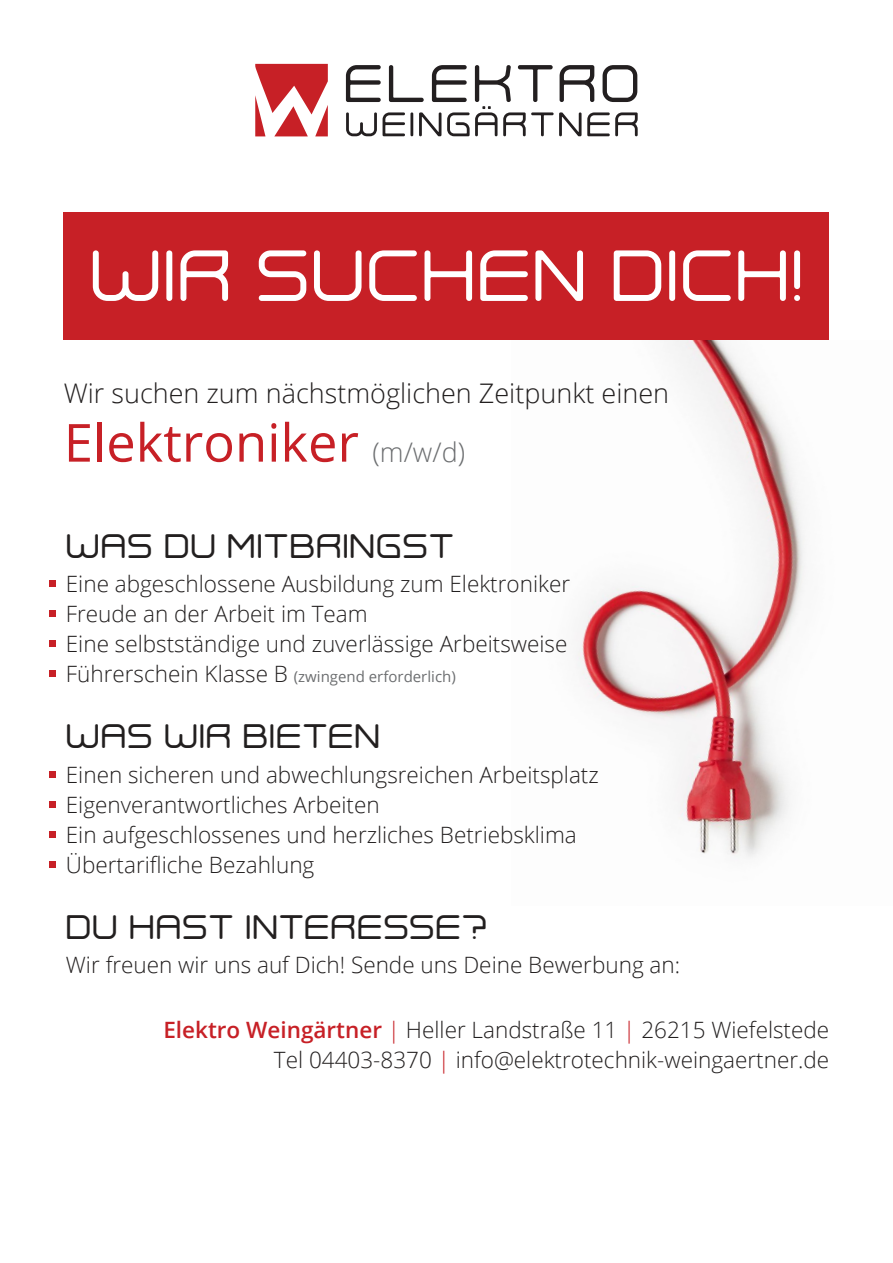
<style>
.page{position:relative;width:893px;height:1263px;background:#fff}
.page>*{position:absolute;margin:0;border:0;box-sizing:border-box;transform-origin:0 0}
.t1{font:79.5px "Helios Rounded";letter-spacing:.02em;color:#fff}
.t2{font:52.5px "Open Sans";color:#c72026}
.t3{font:37.5px "Helios Rounded";letter-spacing:.025em;color:#221f1f}
.t4{font:300 27px "Open Sans";color:#221f1f}
.t5{font:300 22.5px/30px "Open Sans";color:#221f1f}
.t6{font:15px "Open Sans";color:#6c6e70}
.s1{font-weight:300;font-size:27px;color:#6c6e70}
.s2{font-weight:300;font-size:22.5px;color:#221f1f}
.s3{font-weight:600;color:#c72026}
.s4{color:#c72026}
</style>
<div class="page">
<img style="left:575px;top:340px;width:230px;height:518px">
<div style="left:64px;top:213px;width:765px;height:127px;background:#c72026"></div>
<svg style="left:346px;top:65px;width:292px;height:71px"></svg>
<svg style="left:255px;top:64px;width:73px;height:72px"></svg>
<div style="left:49px;top:580px;width:6px;height:7px;background:#c72026"></div>
<div style="left:49px;top:610px;width:6px;height:7px;background:#c72026"></div>
<div style="left:49px;top:640px;width:6px;height:7px;background:#c72026"></div>
<div style="left:49px;top:670px;width:6px;height:7px;background:#c72026"></div>
<svg style="left:49px;top:771px;width:6px;height:6px"></svg>
<svg style="left:49px;top:801px;width:6px;height:6px"></svg>
<svg style="left:49px;top:831px;width:6px;height:6px"></svg>
<svg style="left:49px;top:861px;width:6px;height:6px"></svg>
<h1 class="t1" style="left:90px;top:227px;width:715px">WIR SUCHEN DICH!</h1>
<p class="t4" style="left:64px;top:383px;width:607px">Wir suchen zum nächstmöglichen Zeitpunkt einen</p>
<h2 class="t2" style="left:64px;top:421px;width:403px">Elektroniker <span class="s1">(m/w/d)</span></h2>
<h3 class="t3" style="left:66px;top:523px;width:390px">WAS DU MITBRINGST</h3>
<p class="t5" style="left:66px;top:571px;width:506px">Eine abgeschlossene Ausbildung zum Elektroniker<br>Freude an der Arbeit im Team<br>Eine selbstständige und zuverlässige Arbeitsweise</p>
<p class="t6" style="left:66px;top:671px;width:391px"><span class="s2">Führerschein Klasse B</span> (zwingend erforderlich)</p>
<h3 class="t3" style="left:66px;top:713px;width:315px">WAS WIR BIETEN</h3>
<p class="t5" style="left:66px;top:762px;width:534px">Einen sicheren und abwechlungsreichen Arbeitsplatz Eigenverantwortliches Arbeiten<br>Ein aufgeschlossenes und herzliches Betriebsklima Übertarifliche Bezahlung</p>
<h3 class="t3" style="left:66px;top:904px;width:423px">DU HAST INTERESSE?</h3>
<p class="t5" style="left:66px;top:952px;width:616px">Wir freuen wir uns auf Dich! Sende uns Deine Bewerbung an:</p>
<p class="t5" style="left:163px;top:1017px;width:667px;text-align:right"><span class="s3">Elektro Weingärtner</span> <span class="s4">|</span> Heller Landstraße 11 <span class="s4">|</span> 26215 Wiefelstede<br>Tel 04403-8370 <span class="s4">|</span> info@elektrotechnik-weingaertner.de</p>
</div>
